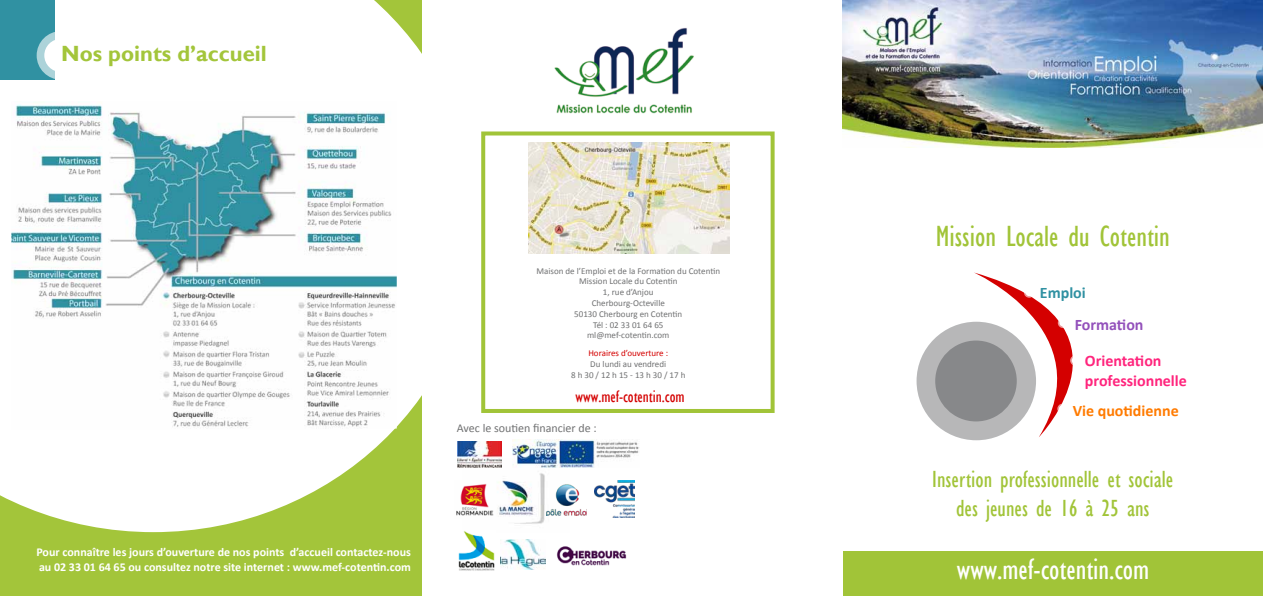
<style>
.page{position:relative;width:1263px;height:596px;background:#fff}
.page>*{position:absolute;margin:0;border:0;box-sizing:border-box;transform-origin:0 0}
.t1{font:condensed 30px "Gill Sans";color:#a1c438}
.t2{font:condensed 30px "Gill Sans";color:#fff}
.t3{font:condensed 24px/28.8px "Gill Sans";color:#a1c438;text-align:center}
.t4{font:700 22px "Gill Sans";color:#a3c53a}
.t5{font:condensed 17px "Gill Sans";color:#d40000}
.t6{font:700 16px/19.2px "Calibri";color:#ff257d}
.t7{font:700 16px "Calibri";color:#ff7b01}
.t8{font:700 16px "Calibri";color:#9351bb}
.t9{font:700 16px "Calibri";color:#3091a2}
.t10{font:700 12px/14.4px "Calibri";color:#fff}
.t11{font:12px "Calibri";color:#707172}
.t12{font:9px/10.8px "Calibri";color:#707172;text-align:center}
.t13{font:9px "Calibri";color:#d40000}
</style>
<div class="page">
<img style="left:476px;top:459px;width:93px;height:65px">
<img style="left:842px;top:0;width:421px;height:147px">
<div style="left:843px;top:550px;width:420px;height:45px;background:#a1c438"></div>
<img style="left:554px;top:28px;width:140px;height:86px">
<div style="left:481px;top:131px;width:294px;height:281px;border:4px solid #a1c438"></div>
<div style="left:0;top:0;width:421px;height:595px;background:#a3c53a"></div>
<svg style="left:0;top:0;width:476px;height:531px;fill:#fff"></svg>
<div style="left:0;top:0;width:55px;height:80px;background:#3091a2"></div>
<svg style="left:37px;top:31px;width:49px;height:49px"></svg>
<div style="left:44px;top:39px;width:34px;height:33px;background:#fff;border-radius:50%"></div>
<img style="left:457px;top:441px;width:44px;height:26px">
<img style="left:544px;top:481px;width:42px;height:34px">
<img style="left:528px;top:142px;width:202px;height:111px">
<svg style="left:974px;top:272px;width:99px;height:165px"></svg>
<svg style="left:1024px;top:287px;width:10px;height:10px"></svg>
<div style="left:1025px;top:289px;width:8px;height:7px;background:#fff;border-radius:50%"></div>
<svg style="left:1058px;top:317px;width:10px;height:11px"></svg>
<div style="left:1059px;top:319px;width:7px;height:7px;background:#fff;border-radius:50%"></div>
<svg style="left:1057px;top:403px;width:11px;height:10px"></svg>
<div style="left:1059px;top:405px;width:7px;height:7px;background:#fff;border-radius:50%"></div>
<svg style="left:1070px;top:355px;width:10px;height:10px"></svg>
<div style="left:1072px;top:357px;width:7px;height:7px;background:#fff;border-radius:50%"></div>
<div style="left:916px;top:321px;width:120px;height:119px;background:#b7b7b8;border-radius:50%"></div>
<div style="left:935px;top:340px;width:82px;height:81px;background:#87888a;border-radius:50%"></div>
<img style="left:556px;top:546px;width:71px;height:20px">
<img style="left:455px;top:480px;width:40px;height:38px">
<img style="left:501px;top:539px;width:45px;height:30px">
<img style="left:594px;top:480px;width:41px;height:37px">
<img style="left:457px;top:530px;width:38px;height:41px">
<img style="left:11px;top:101px;width:386px;height:328px">
<img style="left:512px;top:439px;width:127px;height:28px">
<h3 class="t4" style="left:61px;top:40px;width:207px">Nos points d’accueil</h3>
<h3 class="t10" style="left:36px;top:544px;width:376px">Pour connaître les jours d’ouverture de nos points d’accueil contactez-nous au 02 33 01 64 65 ou consultez notre site internet : www.mef-cotentin.com</h3>
<p class="t12" style="left:536px;top:265px;width:185px">Maison de l’Emploi et de la Formation du Cotentin<br>Mission Locale du Cotentin<br>1, rue d’Anjou<br>Cherbourg-Octeville<br>50130 Cherbourg en Cotentin<br>Tél : 02 33 01 64 65<br>ml@mef-cotentin.com</p>
<p class="t13" style="left:588px;top:347px;width:81px">Horaires d’ouverture :</p>
<p class="t12" style="left:571px;top:358px;width:116px">Du lundi au vendredi<br>8 h 30 / 12 h 15 - 13 h 30 / 17 h</p>
<h3 class="t5" style="left:576px;top:386px;width:110px">www.mef-cotentin.com</h3>
<h3 class="t11" style="left:457px;top:419px;width:141px">Avec le soutien financier de :</h3>
<h1 class="t1" style="left:936px;top:218px;width:236px">Mission Locale du Cotentin</h1>
<h3 class="t9" style="left:1040px;top:282px;width:47px">Emploi</h3>
<h3 class="t8" style="left:1075px;top:315px;width:70px">Formation</h3>
<h3 class="t6" style="left:1085px;top:351px;width:103px">Orientation professionnelle</h3>
<h3 class="t7" style="left:1073px;top:400px;width:108px">Vie quotidienne</h3>
<h2 class="t3" style="left:932px;top:464px;width:242px">Insertion professionnelle et sociale des jeunes de 16 à 25 ans</h2>
<h1 class="t2" style="left:957px;top:551px;width:194px">www.mef-cotentin.com</h1>
</div>
